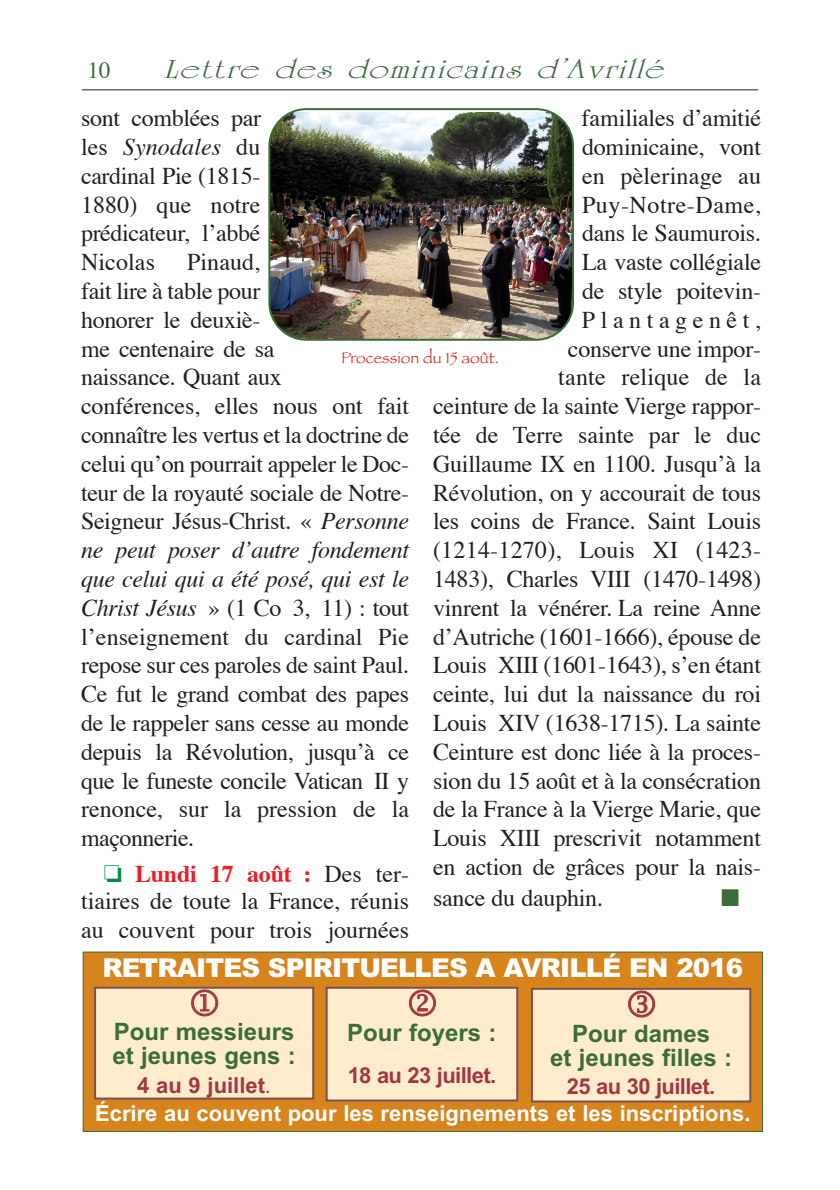
<style>
.page{position:relative;width:840px;height:1190px;background:#fff}
.page>*{position:absolute;margin:0;border:0;box-sizing:border-box;transform-origin:0 0}
.t1{font:italic 28px "University Roman";letter-spacing:.045em;color:#3a6d39;scale:1.4 1}
.t2{font:900 26px "Arial";letter-spacing:-.035em;color:#fff}
.t3{font:24px/28.8px "Times";letter-spacing:-.01em;color:#231f20;text-align:justify}
.t4{font:700 24px/24px "Arial";color:#3a6d39}
.t5{font:24px "Times";letter-spacing:.01em;color:#231f20}
.t6{font:24px "Times";letter-spacing:.025em;color:#231f20}
.t7{font:24px "Times";letter-spacing:.23em;color:#231f20}
.t8{font:24px "Zapf Dingbats ITC";color:#3a6d39}
.t9{font:23px "Times";color:#3a6d39}
.t10{font:700 22px "Arial";color:#fff}
.t11{font:700 22px "Arial";letter-spacing:-.03em;color:#a13741}
.t12{font:700 22px "Arial";color:#a13741}
.t13{font:16px "Papyrus";color:#da2c26}
.s1{font-style:italic}
.s2{color:#008c43}
.s3{font-weight:700;color:#ee1d23}
.s4{font-weight:400}
</style>
<div class="page">
<hr style="left:82px;top:89px;width:676px;height:1px;background:#231f20">
<img style="left:268px;top:108px;width:306px;height:233px">
<div style="left:83px;top:952px;width:679px;height:179px;background:#d8841d"></div>
<div style="left:83px;top:952px;width:680px;height:180px;border:1px solid #3a6d39"></div>
<div style="left:95px;top:988px;width:218px;height:111px;background:#feeccd"></div>
<div style="left:94px;top:987px;width:220px;height:113px;border:2px solid #775451"></div>
<div style="left:327px;top:988px;width:190px;height:113px;background:#feeccd"></div>
<div style="left:326px;top:987px;width:192px;height:115px;border:2px solid #775451"></div>
<div style="left:532px;top:989px;width:218px;height:112px;background:#feeccd"></div>
<div style="left:531px;top:988px;width:220px;height:114px;border:2px solid #775451"></div>
<p class="t9" style="left:88px;top:61px;width:24px">10</p>
<p class="t1" style="left:164px;top:58px;width:364px">Lettre des dominicains d ’Avrillé</p>
<p class="t3" style="left:81px;top:106px;width:182px">sont comblées par les <span class="s1">Synodales</span> du cardinal Pie (1815- 1880) que notre prédicateur, l’abbé Nicolas</p>
<p class="t3" style="left:581px;top:106px;width:181px">familiales d’amitié</p>
<p class="t3" style="left:582px;top:135px;width:181px">dominicaine, vont</p>
<p class="t5" style="left:582px;top:166px;width:181px">en pèlerinage au</p>
<p class="t6" style="left:582px;top:195px;width:181px">Puy-Notre-Dame,</p>
<p class="t3" style="left:582px;top:221px;width:181px">dans le Saumurois.</p>
<p class="t3" style="left:582px;top:250px;width:181px">La vaste collégiale</p>
<p class="t3" style="left:582px;top:279px;width:181px">de style poitevin-</p>
<p class="t7" style="left:582px;top:310px;width:181px">Plantagenêt,</p>
<p class="t3" style="left:568px;top:336px;width:195px">conserve une impor-</p>
<p class="t5" style="left:558px;top:367px;width:204px">tante relique de la</p>
<p class="t3" style="left:433px;top:394px;width:330px">ceinture de la sainte Vierge rappor-</p>
<p class="t3" style="left:433px;top:423px;width:330px">tée de Terre sainte par le duc</p>
<p class="t3" style="left:433px;top:451px;width:330px">Guillaume IX en 1100. Jusqu’à la</p>
<p class="t3" style="left:433px;top:480px;width:330px">Révolution, on y accourait de tous</p>
<p class="t3" style="left:433px;top:509px;width:330px">les coins de France. Saint Louis</p>
<p class="t5" style="left:433px;top:540px;width:329px">(1214-1270), Louis XI (1423-</p>
<p class="t3" style="left:433px;top:567px;width:329px">1483), Charles VIII (1470-1498)</p>
<p class="t3" style="left:433px;top:595px;width:329px">vinrent la vénérer. La reine Anne</p>
<p class="t3" style="left:433px;top:624px;width:329px">d’Autriche (1601-1666), épouse de</p>
<p class="t3" style="left:433px;top:653px;width:329px">Louis XIII (1601-1643), s’en étant</p>
<p class="t3" style="left:433px;top:682px;width:329px">ceinte, lui dut la naissance du roi</p>
<p class="t3" style="left:433px;top:711px;width:329px">Louis XIV (1638-1715). La sainte</p>
<p class="t3" style="left:433px;top:739px;width:329px">Ceinture est donc liée à la proces-</p>
<p class="t3" style="left:433px;top:768px;width:329px">sion du 15 août et à la consécration</p>
<p class="t3" style="left:433px;top:797px;width:329px">de la France à la Vierge Marie, que</p>
<p class="t3" style="left:433px;top:826px;width:329px">Louis XIII prescrivit notamment</p>
<p class="t3" style="left:433px;top:855px;width:329px">en action de grâces pour la nais-</p>
<p class="t3" style="left:433px;top:885px;width:171px">sance du dauphin.</p>
<p class="t8" style="left:721px;top:889px;width:20px">■</p>
<p class="t3" style="left:81px;top:250px;width:330px;text-align:left;text-indent:106px">Pinaud,<br>fait lire à table pour<br>honorer le deuxiè-<br>me centenaire de sa<br>naissance. Quant aux<br>conférences, elles nous ont fait connaître les vertus et la doctrine de celui qu’on pourrait appeler le Doc&shy;teur de la royauté sociale de Notre-<br>Seigneur Jésus-Christ. « <span class="s1">Personne ne peut poser d’autre fondement que celui qui a été posé, qui est le<br>Christ Jésus</span> » (1 Co 3, 11) : tout l’enseignement du cardinal Pie repose sur ces paroles de saint Paul.<br>Ce fut le grand combat des papes de le rappeler sans cesse au monde depuis la Révolution, jusqu’à ce que le funeste concile Vatican II y renonce, sur la pression de la maçonnerie.</p>
<p class="t3" style="left:81px;top:863px;width:330px;line-height:27.8px;text-indent:23px"><span class="s2">❏</span> <span class="s3">Lundi 17 août :</span> Des ter&shy;tiaires de toute la France, réunis au couvent pour trois journées</p>
<p class="t13" style="left:341px;top:349px;width:159px">Procession du 15 août.</p>
<p class="t2" style="left:102px;top:959px;width:642px">RETRAITES SPIRITUELLES A AVRILLÉ EN 2016</p>
<p class="t4" style="left:112px;top:1022px;width:185px">Pour messieurs et jeunes gens :</p>
<p class="t12" style="left:137px;top:1077px;width:135px">4 au 9 juillet<span class="s4">.</span></p>
<p class="t4" style="left:347px;top:1023px;width:151px">Pour foyers :</p>
<p class="t11" style="left:348px;top:1067px;width:150px">18 au 23 juillet.</p>
<p class="t4" style="left:550px;top:1024px;width:184px;text-align:center">Pour dames<br>et jeunes filles :</p>
<p class="t11" style="left:567px;top:1078px;width:150px">25 au 30 juillet.</p>
<p class="t10" style="left:95px;top:1105px;width:657px">Écrire au couvent pour les renseignements et les inscriptions.</p>
</div>
